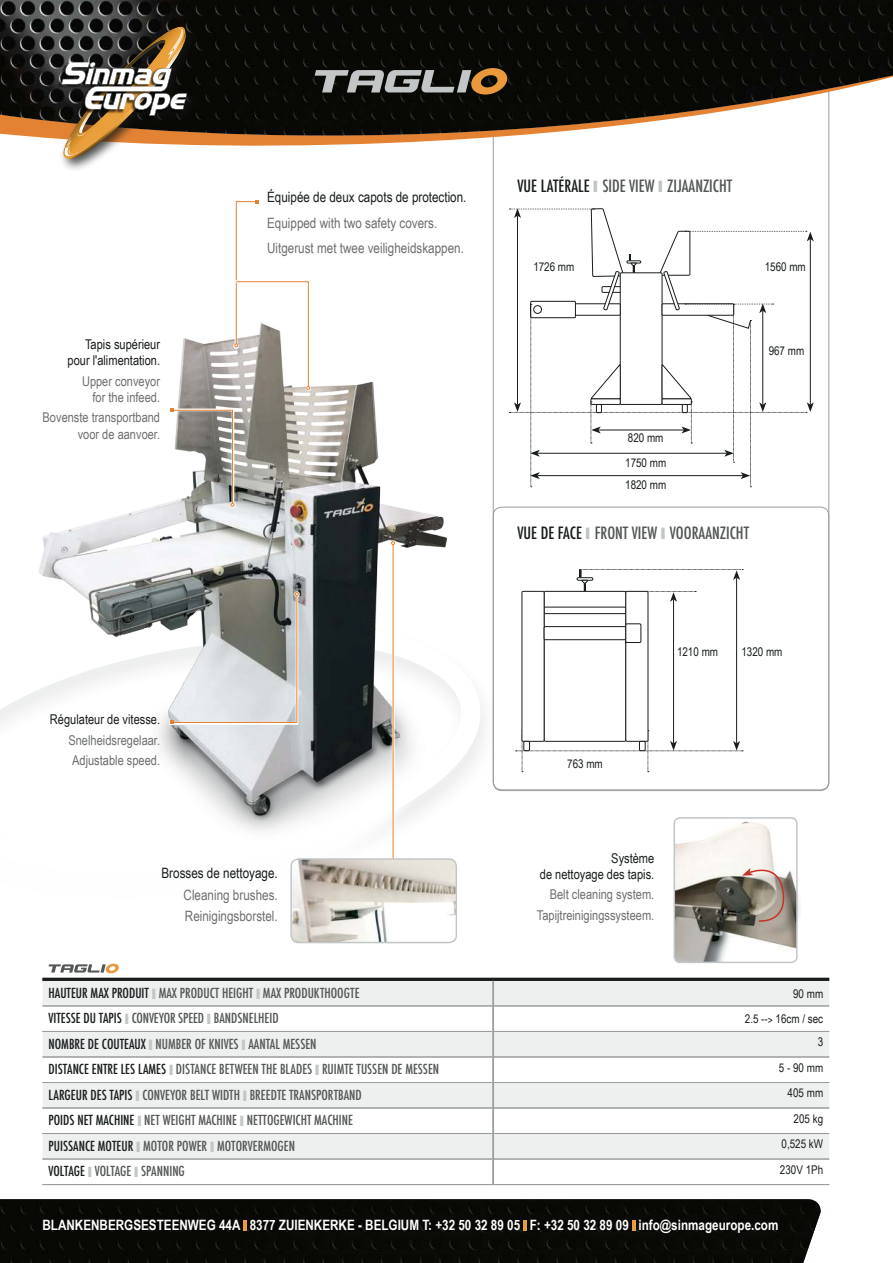
<style>
.page{position:relative;width:893px;height:1263px;background:#fff}
.page>*{position:absolute;margin:0;border:0;box-sizing:border-box;transform-origin:0 0}
.t1{font:500 condensed 16.5px "Futura";color:#545757}
.t2{font:14.25px/25.7px "Arial Narrow";color:#6d6f70}
.t3{font:700 14.25px "Arial Narrow";color:#fff}
.t4{font:14.25px "Arial Narrow";color:#191d1d}
.t5{font:500 condensed 13.5px/25.5px "Futura";color:#545757}
.t6{font:13.5px/20.4px "Arial Narrow";color:#6d6f70;text-align:right}
.t7{font:13.5px/16.2px "Arial Narrow";color:#191d1d;text-align:right}
.t8{font:12px/25.5px "Arial Narrow";color:#191d1d;text-align:right}
.s1{color:#191d1d}
.s2{color:#c3c6c7}
.s3{font-size:10.5px}
</style>
<div class="page">
<svg style="left:493px;top:149px;width:336px;height:642px"></svg>
<hr style="left:673px;top:599px;width:1px;height:144px;background:#191d1d">
<hr style="left:736px;top:578px;width:1px;height:165px;background:#191d1d">
<svg style="left:516px;top:730px;width:227px;height:42px"></svg>
<svg style="left:509px;top:208px;width:305px;height:279px"></svg>
<div style="left:43px;top:981px;width:786px;height:24px;background:#eef0f0"></div>
<svg style="left:43px;top:1032px;width:786px;height:127px;fill:#eef0f0"></svg>
<svg style="left:49px;top:964px;width:70px;height:9px"></svg>
<img style="left:32px;top:338px;width:446px;height:493px">
<svg style="left:169px;top:591px;width:131px;height:134px"></svg>
<svg style="left:170px;top:592px;width:129px;height:132px;background:#b6b7b5"></svg>
<svg style="left:169px;top:408px;width:66px;height:100px"></svg>
<svg style="left:170px;top:409px;width:64px;height:98px"></svg>
<div style="left:233px;top:199px;width:26px;height:149px;background:#fff"></div>
<svg style="left:390px;top:540px;width:6px;height:318px"></svg>
<hr style="left:393px;top:545px;width:1px;height:319px;background:#e48234">
<svg style="left:391px;top:541px;width:4px;height:4px"></svg>
<img style="left:676px;top:821px;width:119px;height:139px">
<div style="left:673px;top:817px;width:125px;height:146px;border:2px solid #c3c6c7;border-radius:6px"></div>
<div style="left:746px;top:872px;width:57px;height:68px;background:#191d1d;opacity:.75"></div>
<svg style="left:742px;top:858px;width:44px;height:66px"></svg>
<svg style="left:235px;top:338px;width:76px;height:53px"></svg>
<svg style="left:234px;top:200px;width:76px;height:190px"></svg>
<img style="left:293px;top:861px;width:163px;height:81px">
<div style="left:290px;top:858px;width:167px;height:85px;border:2px solid #c3c6c7;border-radius:8px"></div>
<svg style="left:577px;top:569px;width:166px;height:33px"></svg>
<div style="left:544px;top:591px;width:82px;height:150px;background:#fff"></div>
<div style="left:544px;top:591px;width:82px;height:151px;border:1px solid #191d1d"></div>
<div style="left:544px;top:607px;width:82px;height:7px;border:1px solid #191d1d"></div>
<div style="left:522px;top:591px;width:22px;height:150px;background:#fff"></div>
<div style="left:521px;top:591px;width:23px;height:151px;border:1px solid #191d1d"></div>
<div style="left:626px;top:591px;width:22px;height:150px;background:#fff"></div>
<div style="left:625px;top:591px;width:23px;height:151px;border:1px solid #191d1d"></div>
<div style="left:524px;top:741px;width:6px;height:10px;background:#fff"></div>
<div style="left:523px;top:741px;width:7px;height:10px;border:1px solid #191d1d"></div>
<div style="left:639px;top:741px;width:6px;height:10px;background:#fff"></div>
<div style="left:639px;top:741px;width:7px;height:10px;border:1px solid #191d1d"></div>
<div style="left:544px;top:626px;width:82px;height:14px;border:1px solid #191d1d"></div>
<div style="left:625px;top:623px;width:16px;height:20px;border:1px solid #191d1d"></div>
<hr style="left:43px;top:978px;width:450px;height:3px;background:#191d1d">
<hr style="left:493px;top:978px;width:336px;height:3px;background:#191d1d">
<hr style="left:43px;top:1005px;width:449px;height:1px;background:#9a9d9e">
<hr style="left:43px;top:1031px;width:449px;height:1px;background:#9a9d9e">
<hr style="left:43px;top:1056px;width:449px;height:1px;background:#9a9d9e">
<hr style="left:43px;top:1082px;width:449px;height:1px;background:#9a9d9e">
<hr style="left:43px;top:1108px;width:449px;height:1px;background:#9a9d9e">
<hr style="left:43px;top:1133px;width:449px;height:1px;background:#9a9d9e">
<hr style="left:43px;top:1159px;width:449px;height:1px;background:#9a9d9e">
<hr style="left:43px;top:1184px;width:450px;height:1px;background:#9a9d9e">
<hr style="left:494px;top:1005px;width:335px;height:1px;background:#9a9d9e">
<hr style="left:494px;top:1031px;width:335px;height:1px;background:#9a9d9e">
<hr style="left:494px;top:1056px;width:335px;height:1px;background:#9a9d9e">
<hr style="left:494px;top:1082px;width:335px;height:1px;background:#9a9d9e">
<hr style="left:494px;top:1108px;width:335px;height:1px;background:#9a9d9e">
<hr style="left:494px;top:1133px;width:335px;height:1px;background:#9a9d9e">
<hr style="left:494px;top:1159px;width:335px;height:1px;background:#9a9d9e">
<hr style="left:493px;top:1184px;width:336px;height:1px;background:#9a9d9e">
<hr style="left:492px;top:981px;width:2px;height:25px;background:#9a9d9e">
<hr style="left:492px;top:1006px;width:2px;height:25px;background:#9a9d9e">
<hr style="left:492px;top:1031px;width:2px;height:26px;background:#9a9d9e">
<hr style="left:492px;top:1057px;width:2px;height:25px;background:#9a9d9e">
<hr style="left:492px;top:1082px;width:2px;height:26px;background:#9a9d9e">
<hr style="left:492px;top:1108px;width:2px;height:25px;background:#9a9d9e">
<hr style="left:492px;top:1133px;width:2px;height:26px;background:#9a9d9e">
<hr style="left:492px;top:1159px;width:2px;height:25px;background:#9a9d9e">
<div style="left:0;top:1199px;width:821px;height:64px;background:#080904"></div>
<svg style="left:243px;top:1220px;width:3px;height:10px"></svg>
<svg style="left:523px;top:1220px;width:3px;height:10px"></svg>
<svg style="left:632px;top:1220px;width:3px;height:10px"></svg>
<svg style="left:37px;top:137px;width:793px;height:12px"></svg>
<img style="left:0;top:0;width:893px;height:137px">
<div style="left:55px;top:22px;width:145px;height:150px;background:#141616;opacity:.75"></div>
<img style="left:63px;top:27px;width:122px;height:131px">
<svg style="left:60px;top:132px;width:28px;height:34px"></svg>
<img style="left:57px;top:61px;width:132px;height:59px">
<img style="left:149px;top:115px;width:22px;height:1px">
<img style="left:187px;top:93px;width:1px;height:17px">
<img style="left:61px;top:62px;width:1px;height:23px">
<svg style="left:62px;top:29px;width:125px;height:86px"></svg>
<svg style="left:315px;top:68px;width:194px;height:27px;background:#665e52"></svg>
<p class="t7" style="left:68px;top:337px;width:94px">Tapis supérieur pour l'alimentation.</p>
<p class="t6" style="left:82px;top:374px;width:80px;line-height:16.2px">Upper conveyor for the infeed.</p>
<p class="t6" style="left:43px;top:411px;width:119px;line-height:16.2px">Bovenste transportband voor de aanvoer.</p>
<p class="t4" style="left:267px;top:192px;width:201px">Équipée de deux capots de protection.</p>
<p class="t2" style="left:267px;top:211px;width:198px">Equipped with two safety covers.<br>Uitgerust met twee veiligheidskappen.</p>
<p class="t7" style="left:50px;top:713px;width:112px">Régulateur de vitesse.</p>
<p class="t6" style="left:68px;top:731px;width:93px;text-align:left">Snelheidsregelaar.<br>Adjustable speed.</p>
<p class="t4" style="left:161px;top:868px;width:118px">Brosses de nettoyage.</p>
<p class="t2" style="left:184px;top:885px;width:96px;line-height:21.3px">Cleaning brushes.<br>Reinigingsborstel.</p>
<p class="t5" style="left:49px;top:980px;width:392px"><span class="s1">HAUTEUR MAX PRODUIT</span> <span class="s2">❙</span> MAX PRODUCT HEIGHT <span class="s2">❙</span> MAX PRODUKTHOOGTE<br><span class="s1">VITESSE DU TAPIS</span> <span class="s2">❙</span> CONVEYOR SPEED <span class="s2">❙</span> BANDSNELHEID<br><span class="s1">NOMBRE DE COUTEAUX</span> <span class="s2">❙</span> NUMBER OF KNIVES <span class="s2">❙</span> AANTAL MESSEN<br><span class="s1">DISTANCE ENTRE LES LAMES</span> <span class="s2">❙</span> DISTANCE BETWEEN THE BLADES <span class="s2">❙</span> RUIMTE TUSSEN DE MESSEN <span class="s1">LARGEUR DES TAPIS</span> <span class="s2">❙</span> CONVEYOR BELT WIDTH <span class="s2">❙</span> BREEDTE TRANSPORTBAND<br><span class="s1">POIDS NET MACHINE</span> <span class="s2">❙</span> NET WEIGHT MACHINE <span class="s2">❙</span> NETTOGEWICHT MACHINE<br><span class="s1">PUISSANCE MOTEUR</span> <span class="s2">❙</span> MOTOR POWER <span class="s2">❙</span> MOTORVERMOGEN<br><span class="s1">VOLTAGE</span> <span class="s2">❙</span> VOLTAGE <span class="s2">❙</span> SPANNING</p>
<p class="t1" style="left:517px;top:177px;width:216px"><span class="s1">VUE LATÉRALE</span> <span class="s2">❙</span> SIDE VIEW <span class="s2">❙</span> ZIJAANZICHT</p>
<p class="t8" style="left:533px;top:255px;width:43px">1726 mm</p>
<p class="t8" style="left:765px;top:255px;width:43px">1560 mm</p>
<p class="t8" style="left:769px;top:339px;width:37px">967 mm</p>
<p class="t8" style="left:628px;top:426px;width:37px">820 mm</p>
<p class="t8" style="left:625px;top:473px;width:43px">1820 mm</p>
<p class="t8" style="left:625px;top:451px;width:43px">1750 mm</p>
<p class="t1" style="left:517px;top:523px;width:233px"><span class="s1">VUE DE FACE</span> <span class="s2">❙</span> FRONT VIEW <span class="s2">❙</span> VOORAANZICHT</p>
<p class="t8" style="left:677px;top:640px;width:43px">1210 mm</p>
<p class="t8" style="left:741px;top:640px;width:43px">1320 mm</p>
<p class="t8" style="left:567px;top:752px;width:37px">763 mm</p>
<p class="t7" style="left:540px;top:851px;width:116px">Système<br>de nettoyage des tapis.</p>
<p class="t6" style="left:537px;top:886px;width:119px">Belt cleaning system.<br>Tapijtreinigingssysteem.</p>
<p class="t8" style="left:745px;top:982px;width:80px">90 mm<br>2.5 --<span class="s3">&gt;</span> 16cm / sec</p>
<p class="t8" style="left:779px;top:1030px;width:46px">3<br>5 - 90 mm<br>405 mm<br>205 kg<br>0,525 kW<br>230V 1Ph</p>
<p class="t3" style="left:43px;top:1220px;width:737px">BLANKENBERGSESTEENWEG 44A 8377 ZUIENKERKE - BELGIUM T: +32 50 32 89 05 F: +32 50 32 89 09 info@sinmageurope.com</p>
</div>
